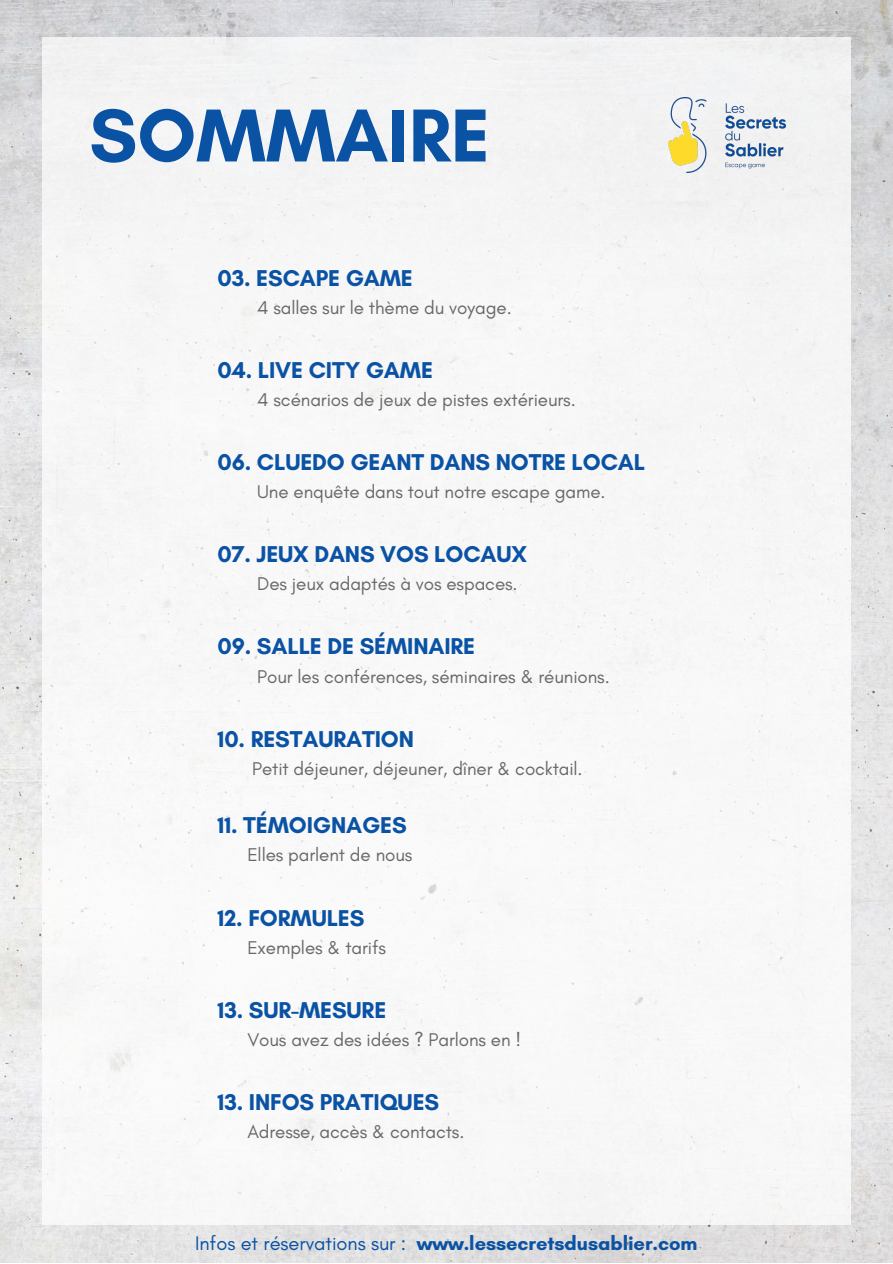
<style>
.page{position:relative;width:893px;height:1264px;background:#fff}
.page>*{position:absolute;margin:0;border:0;box-sizing:border-box;transform-origin:0 0}
.t1{font:700 76.35px "Glacial Indifference";color:#0a52a4}
.t2{font:700 23.25px "Glacial Indifference";letter-spacing:-.005em;color:#0a52a4}
.t3{font:700 20.1px "Glacial Indifference";letter-spacing:-.005em;color:#0a52a4}
.t4{font:18.75px "Glacial Indifference";letter-spacing:-.005em;color:#686868}
.s1{font-weight:400}
</style>
<div class="page">
<img style="left:0;top:0;width:892px;height:1262px">
<div style="left:42px;top:38px;width:808px;height:1186px;background:#f7f7f7"></div>
<img style="left:668px;top:97px;width:117px;height:76px">
<h1 class="t1" style="left:89px;top:89px;width:402px">SOMMAIRE</h1>
<p class="t2" style="left:217px;top:263px;width:197px">03. ESCAPE GAME</p>
<p class="t4" style="left:257px;top:296px;width:256px">4 salles sur le thème du voyage.</p>
<p class="t2" style="left:217px;top:356px;width:217px">04. LIVE CITY GAME</p>
<p class="t4" style="left:257px;top:388px;width:320px">4 scénarios de jeux de pistes extérieurs.</p>
<p class="t2" style="left:217px;top:448px;width:429px">06. CLUEDO GEANT DANS NOTRE LOCAL</p>
<p class="t4" style="left:257px;top:480px;width:350px">Une enquête dans tout notre escape game.</p>
<p class="t2" style="left:217px;top:540px;width:311px">07. JEUX DANS VOS LOCAUX</p>
<p class="t4" style="left:257px;top:572px;width:262px">Des jeux adaptés à vos espaces.</p>
<p class="t2" style="left:217px;top:632px;width:259px">09. SALLE DE SÉMINAIRE</p>
<p class="t4" style="left:257px;top:664px;width:354px">Pour les conférences, séminaires &amp; réunions.</p>
<p class="t2" style="left:217px;top:724px;width:198px">10. RESTAURATION</p>
<p class="t4" style="left:252px;top:757px;width:332px">Petit déjeuner, déjeuner, dîner &amp; cocktail.</p>
<p class="t2" style="left:217px;top:811px;width:191px">11. TÉMOIGNAGES</p>
<p class="t4" style="left:247px;top:843px;width:166px">Elles parlent de nous</p>
<p class="t2" style="left:217px;top:903px;width:148px">12. FORMULES</p>
<p class="t4" style="left:247px;top:935px;width:140px">Exemples &amp; tarifs</p>
<p class="t2" style="left:217px;top:995px;width:170px">13. SUR-MESURE</p>
<p class="t4" style="left:247px;top:1028px;width:275px">Vous avez des idées ? Parlons en !</p>
<p class="t2" style="left:217px;top:1087px;width:223px">13. INFOS PRATIQUES</p>
<p class="t4" style="left:247px;top:1120px;width:218px">Adresse, accès &amp; contacts.</p>
<p class="t3" style="left:195px;top:1230px;width:504px"><span class="s1">Infos et réservations sur :</span> www.lessecretsdusablier.com</p>
</div>
